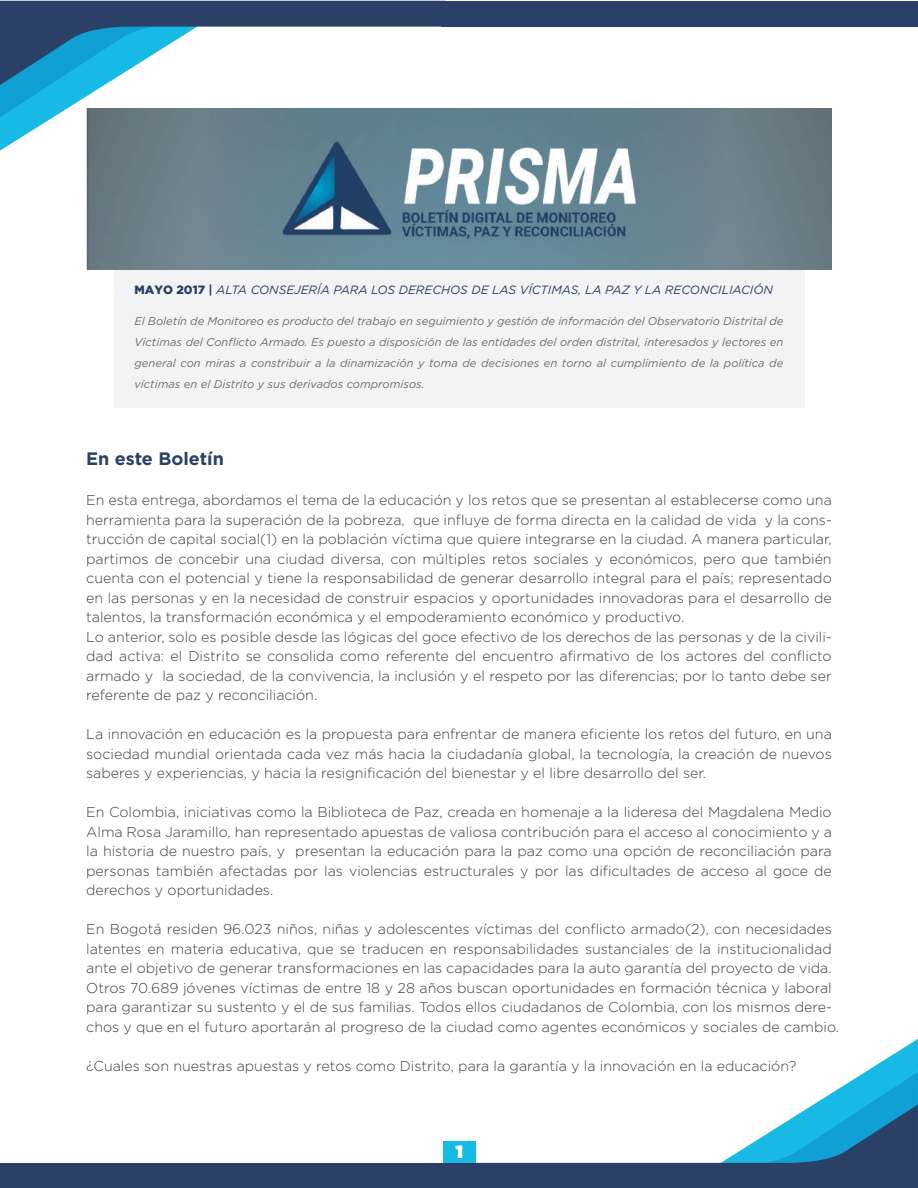
<style>
.page{position:relative;width:918px;height:1188px;background:#fff}
.page>*{position:absolute;margin:0;border:0;box-sizing:border-box;transform-origin:0 0}
.t1{font:700 18px "Gotham";color:#2a4066}
.t2{font:18px "Gotham Ultra";color:#fff}
.t3{font:300 14.25px/19.5px "Gotham";color:#3e3e3f}
.t4{font:italic 12px "Gotham";color:#2a4066}
.t5{font:italic 11.25px/21px "Gotham";color:#6c6d70;text-align:justify}
.s1{font-weight:900;font-style:normal}
.s2{font-weight:700;font-style:normal}
</style>
<div class="page">
<div style="left:114px;top:258px;width:690px;height:150px;background:#f2f3f4"></div>
<svg style="left:0;top:1px;width:441px;height:150px"></svg>
<div style="left:441px;top:1px;width:477px;height:26px;background:#2a4066"></div>
<svg style="left:472px;top:1039px;width:446px;height:149px"></svg>
<div style="left:0;top:1163px;width:477px;height:25px;background:#2a4066"></div>
<img style="left:86px;top:108px;width:745px;height:161px">
<div style="left:443px;top:1142px;width:32px;height:21px;background:#17bae4"></div>
<p class="t4" style="left:135px;top:283px;width:640px"><span class="s1">MAYO 2017</span> <span class="s2">|</span> ALTA CONSEJERÍA PARA LOS DERECHOS DE LAS VÍCTIMAS, LA PAZ Y LA RECONCILIACIÓN</p>
<p class="t5" style="left:135px;top:310px;width:650px">El Boletín de Monitoreo es producto del trabajo en seguimiento y gestión de información del Observatorio Distrital de Víctimas del Conflicto Armado. Es puesto a disposición de las entidades del orden distrital, interesados y lectores en general con miras a constribuir a la dinamización y toma de decisiones en torno al cumplimiento de la política de víctimas en el Distrito y sus derivados compromisos.</p>
<p class="t1" style="left:86px;top:448px;width:139px">En este Boletín</p>
<p class="t3" style="left:86px;top:490px;width:747px">En esta entrega, abordamos el tema de la educación y los retos que se presentan al establecerse como una herramienta para la superación de la pobreza, que influye de forma directa en la calidad de vida y la cons&shy;trucción de capital social(1) en la población víctima que quiere integrarse en la ciudad. A manera particular, partimos de concebir una ciudad diversa, con múltiples retos sociales y económicos, pero que también cuenta con el potencial y tiene la responsabilidad de generar desarrollo integral para el país; representado en las personas y en la necesidad de construir espacios y oportunidades innovadoras para el desarrollo de talentos, la transformación económica y el empoderamiento económico y productivo.<br>Lo anterior, solo es posible desde las lógicas del goce efectivo de los derechos de las personas y de la civili&shy;dad activa: el Distrito se consolida como referente del encuentro afirmativo de los actores del conflicto armado y la sociedad, de la convivencia, la inclusión y el respeto por las diferencias; por lo tanto debe ser referente de paz y reconciliación.</p>
<p class="t3" style="left:86px;top:724px;width:747px;text-align:justify">La innovación en educación es la propuesta para enfrentar de manera eficiente los retos del futuro, en una sociedad mundial orientada cada vez más hacia la ciudadanía global, la tecnología, la creación de nuevos saberes y experiencias, y hacia la resignificación del bienestar y el libre desarrollo del ser.</p>
<p class="t3" style="left:86px;top:802px;width:747px;text-align:justify">En Colombia, iniciativas como la Biblioteca de Paz, creada en homenaje a la lideresa del Magdalena Medio Alma Rosa Jaramillo, han representado apuestas de valiosa contribución para el acceso al conocimiento y a la historia de nuestro país, y presentan la educación para la paz como una opción de reconciliación para personas también afectadas por las violencias estructurales y por las dificultades de acceso al goce de derechos y oportunidades.</p>
<p class="t3" style="left:86px;top:919px;width:754px">En Bogotá residen 96.023 niños, niñas y adolescentes víctimas del conflicto armado(2), con necesidades latentes en materia educativa, que se traducen en responsabilidades sustanciales de la institucionalidad ante el objetivo de generar transformaciones en las capacidades para la auto garantía del proyecto de vida.<br>Otros 70.689 jóvenes víctimas de entre 18 y 28 años buscan oportunidades en formación técnica y laboral para garantizar su sustento y el de sus familias. Todos ellos ciudadanos de Colombia, con los mismos dere&shy;chos y que en el futuro aportarán al progreso de la ciudad como agentes económicos y sociales de cambio.</p>
<p class="t3" style="left:86px;top:1056px;width:712px">¿Cuales son nuestras apuestas y retos como Distrito, para la garantía y la innovación en la educación?</p>
<p class="t2" style="left:455px;top:1142px;width:9px">1</p>
</div>
